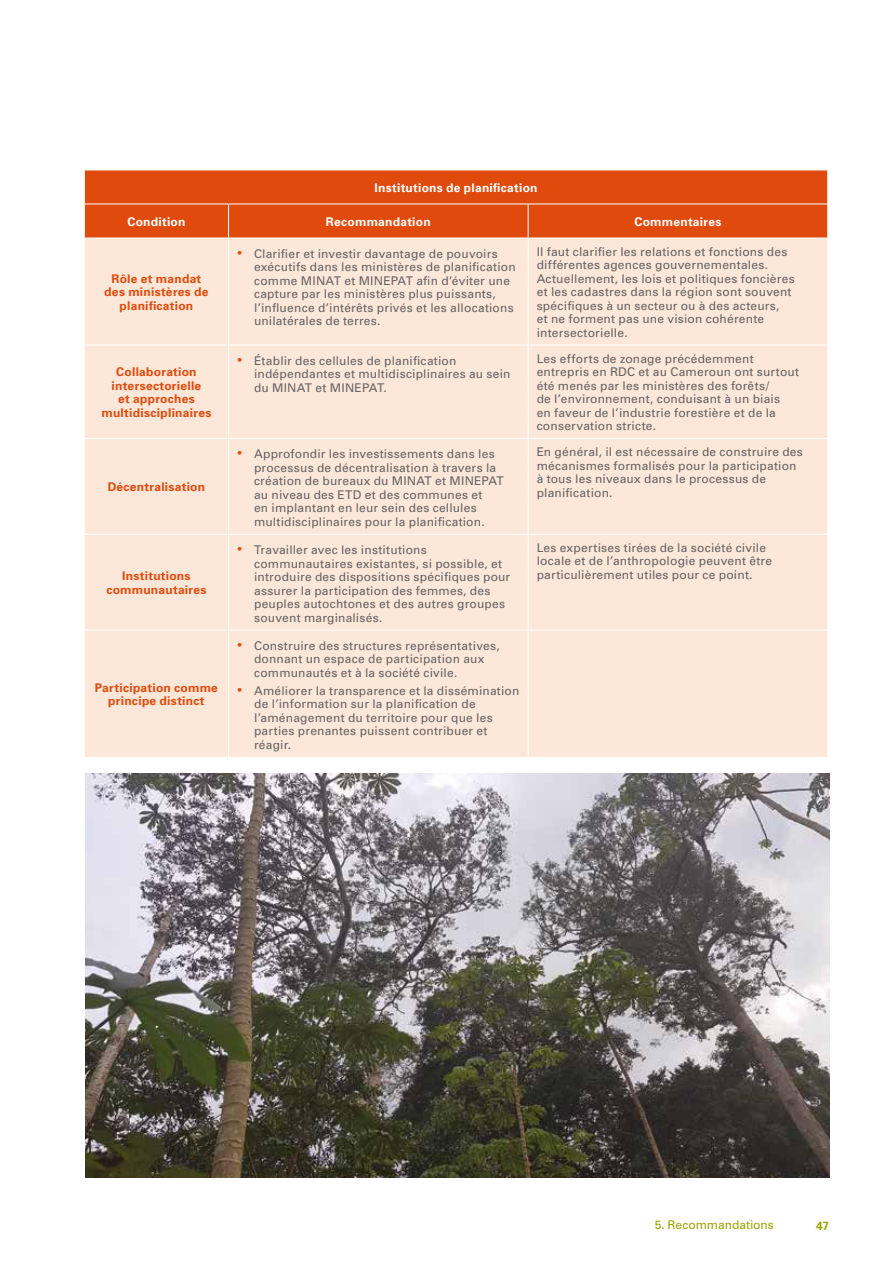
<style>
.page{position:relative;width:893px;height:1263px;background:#fff}
.page>*{position:absolute;margin:0;border:0;box-sizing:border-box;transform-origin:0 0}
.t1{font:12px/13.5px "Univers";letter-spacing:.02em;color:#646363}
.t2{font:700 12px/13.5px "Univers";letter-spacing:.02em;color:#e04b0d;text-align:center}
.t3{font:700 12px "Univers";letter-spacing:.02em;color:#fff}
.t4{font:12px "Univers";letter-spacing:-.005em;color:#9aa400}
.t5{font:700 12px "Univers";color:#9aa400}
.s1{font-size:15px;color:#e04b0d}
</style>
<div class="page">
<div style="left:85px;top:171px;width:742px;height:67px;background:#e04b0d"></div>
<div style="left:85px;top:239px;width:742px;height:518px;background:#fce7d9"></div>
<hr style="left:228px;top:238px;width:1px;height:107px;background:#fff">
<hr style="left:528px;top:238px;width:1px;height:107px;background:#fff">
<hr style="left:84px;top:345px;width:145px;height:1px;background:#fff">
<hr style="left:229px;top:345px;width:299px;height:1px;background:#fff">
<hr style="left:228px;top:345px;width:1px;height:93px;background:#fff">
<hr style="left:528px;top:345px;width:300px;height:1px;background:#fff">
<hr style="left:528px;top:345px;width:1px;height:93px;background:#fff">
<hr style="left:84px;top:438px;width:145px;height:1px;background:#fff">
<hr style="left:229px;top:438px;width:299px;height:1px;background:#fff">
<hr style="left:228px;top:439px;width:1px;height:95px;background:#fff">
<hr style="left:528px;top:438px;width:300px;height:1px;background:#fff">
<hr style="left:528px;top:439px;width:1px;height:95px;background:#fff">
<hr style="left:84px;top:534px;width:145px;height:1px;background:#fff">
<hr style="left:229px;top:534px;width:299px;height:1px;background:#fff">
<hr style="left:228px;top:535px;width:1px;height:95px;background:#fff">
<hr style="left:528px;top:534px;width:300px;height:1px;background:#fff">
<hr style="left:528px;top:535px;width:1px;height:95px;background:#fff">
<hr style="left:84px;top:630px;width:145px;height:1px;background:#fff">
<hr style="left:229px;top:630px;width:299px;height:1px;background:#fff">
<hr style="left:228px;top:630px;width:1px;height:127px;background:#fff">
<hr style="left:528px;top:630px;width:300px;height:1px;background:#fff">
<hr style="left:528px;top:630px;width:1px;height:127px;background:#fff">
<hr style="left:228px;top:204px;width:1px;height:34px;background:#fff">
<hr style="left:528px;top:204px;width:1px;height:34px;background:#fff">
<hr style="left:84px;top:204px;width:145px;height:1px;background:#fff">
<hr style="left:229px;top:204px;width:299px;height:1px;background:#fff">
<hr style="left:528px;top:204px;width:300px;height:1px;background:#fff">
<img style="left:85px;top:774px;width:744px;height:404px">
<p class="t3" style="left:375px;top:180px;width:165px">Institutions de planification</p>
<p class="t3" style="left:127px;top:214px;width:60px">Condition</p>
<p class="t3" style="left:326px;top:214px;width:106px">Recommandation</p>
<p class="t3" style="left:634px;top:214px;width:89px">Commentaires</p>
<p class="t2" style="left:104px;top:272px;width:106px">Rôle et mandat des ministères de planification</p>
<p class="t2" style="left:102px;top:365px;width:111px">Collaboration intersectorielle<br>et approches multidisciplinaires</p>
<p class="t2" style="left:108px;top:480px;width:99px">Décentralisation</p>
<p class="t2" style="left:106px;top:569px;width:102px">Institutions communautaires</p>
<p class="t2" style="left:95px;top:681px;width:125px">Participation comme principe distinct</p>
<p class="t1" style="left:254px;top:247px;width:263px;text-indent:-17px"><span class="s1">•</span> Clarifier et investir davantage de pouvoirs exécutifs dans les ministères de planification comme MINAT et MINEPAT afin d’éviter une capture par les ministères plus puissants, l’influence d’intérêts privés et les allocations unilatérales de terres.</p>
<p class="t1" style="left:537px;top:245px;width:260px">Il faut clarifier les relations et fonctions des différentes agences gouvernementales.<br>Actuellement, les lois et politiques foncières et les cadastres dans la région sont souvent spécifiques à un secteur ou à des acteurs,<br>et ne forment pas une vision cohérente intersectorielle.</p>
<p class="t1" style="left:254px;top:354px;width:258px;text-indent:-17px"><span class="s1">•</span> Établir des cellules de planification indépendantes et multidisciplinaires au sein du MINAT et MINEPAT.</p>
<p class="t1" style="left:537px;top:352px;width:264px">Les efforts de zonage précédemment entrepris en RDC et au Cameroun ont surtout été menés par les ministères des forêts/<br>de l’environnement, conduisant à un biais<br>en faveur de l’industrie forestière et de la conservation stricte.</p>
<p class="t1" style="left:254px;top:447px;width:251px;text-indent:-17px"><span class="s1">•</span> Approfondir les investissements dans les processus de décentralisation à travers la création de bureaux du MINAT et MINEPAT au niveau des ETD et des communes et<br>en implantant en leur sein des cellules multidisciplinaires pour la planification.</p>
<p class="t1" style="left:537px;top:445px;width:268px">En général, il est nécessaire de construire des mécanismes formalisés pour la participation à tous les niveaux dans le processus de planification.</p>
<p class="t1" style="left:254px;top:543px;width:258px;text-indent:-17px"><span class="s1">•</span> Travailler avec les institutions communautaires existantes, si possible, et introduire des dispositions spécifiques pour assurer la participation des femmes, des peuples autochtones et des autres groupes souvent marginalisés.</p>
<p class="t1" style="left:537px;top:541px;width:237px">Les expertises tirées de la société civile locale et de l’anthropologie peuvent être particulièrement utiles pour ce point.</p>
<p class="t1" style="left:254px;top:639px;width:247px;text-indent:-17px"><span class="s1">•</span> Construire des structures représentatives, donnant un espace de participation aux communautés et à la société civile.</p>
<p class="t1" style="left:254px;top:684px;width:267px;text-indent:-17px"><span class="s1">•</span> Améliorer la transparence et la dissémination de l’information sur la planification de l’aménagement du territoire pour que les parties prenantes puissent contribuer et réagir.</p>
<p class="t4" style="left:655px;top:1218px;width:121px">5. Recommandations</p>
<p class="t5" style="left:816px;top:1218px;width:14px">47</p>
</div>
